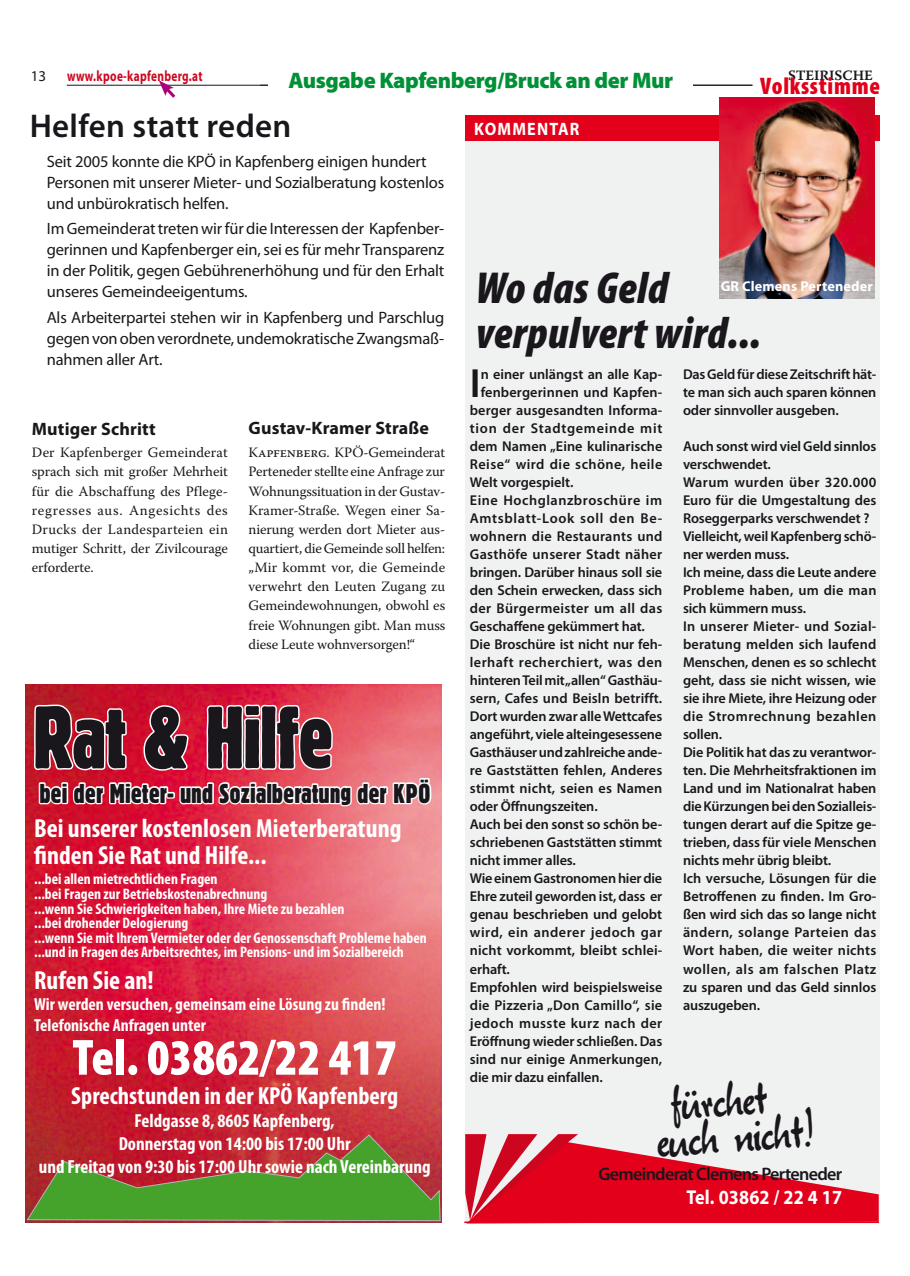
<style>
.page{position:relative;width:910px;height:1276px;background:#fff}
.page>*{position:absolute;margin:0;border:0;box-sizing:border-box;transform-origin:0 0}
.t1{font:87.45px "Block BE Extra Cn";color:#1a171c}
.t2{font:900 condensed 51.3px "Myriad Pro";color:#fff}
.headline_B_T2{font:italic 900 condensed 45px/45px "Myriad Pro";letter-spacing:.01em;color:#1a171c}
.Fließtext_Kommentar{font:600 40.95px "Myriad Pro";color:#1a171c}
.Copyright{font:35.1px/36.8px "Juliet";color:#1a171c;scale:.9 1}
.headline_B_T2-2{font:600 33px "Myriad Pro";letter-spacing:.01em;color:#1a171c}
.t3{font:27px "Block BE Extra Cn";letter-spacing:.02em;color:#1a171c}
.t4{font:700 condensed 26.25px/26.2px "Myriad Pro";color:#fff}
.t5{font:700 condensed 24.75px "Myriad Pro";color:#fff}
.t6{font:900 condensed 24px "Myriad Pro";letter-spacing:.03em;color:#e2001a}
.headline_B_T2-3{font:900 22.5px "Myriad Pro";letter-spacing:-.02em;color:#009036}
.Copyright-2{font:700 20.1px "Myriad Pro";letter-spacing:.01em;color:#fff;scale:.9 1}
.t7{font:700 condensed 18.9px/22.8px "Myriad Pro";color:#fff;text-align:center}
.Copyright-3{font:600 18.15px "Myriad Pro";letter-spacing:-.04em;color:#1a171c}
.Zwischentitel{font:700 18px "Myriad Pro";letter-spacing:.01em;color:#1a171c}
.Kastentitel{font:700 18px "Myriad Pro";letter-spacing:.07em;color:#fff;scale:.9 1}
.t8{font:700 condensed 17.55px "Myriad Pro";color:#fff}
.Fließtext{font:16.5px/21px "Myriad Pro";letter-spacing:-.01em;color:#1a171c;text-align:justify}
.t9{font:700 condensed 15.3px "Myriad Pro";color:#fff}
.t10{font:700 15px "Myriad";letter-spacing:.03em;color:#cd071e;scale:.75 1}
.t11{font:15px "Myriad Pro";color:#1a171c}
.Fließtext_Kommentar-2{font:600 14.25px/18px "Myriad Pro";letter-spacing:-.01em;color:#1a171c;text-align:justify}
.Fließtext-2{font:14.25px/19.2px "Warnock Pro";letter-spacing:-.01em;color:#1a171c;text-align:justify}
.Fließtext_Kommentar-3{font:600 14.25px "Myriad Pro";letter-spacing:.03em;color:#1a171c}
.Fließtext_Kommentar-4{font:600 14.25px "Myriad Pro";letter-spacing:.01em;color:#1a171c}
.Fließtext_Kommentar-5{font:600 14.25px "Myriad Pro";letter-spacing:.05em;color:#1a171c}
.Bildtext{font:700 14.25px "Myriad Pro";letter-spacing:.01em;color:#fff}
.t12{font:14.25px "Warnock Pro Semibold Capt";letter-spacing:-.005em;color:#1a171c}
</style>
<div class="page">
<hr style="left:67px;top:85px;width:685px;height:1px;background:#1a171c">
<svg style="left:159px;top:80px;width:19px;height:18px"></svg>
<div style="left:466px;top:116px;width:414px;height:1107px;background:#f0f1f1"></div>
<div style="left:466px;top:116px;width:414px;height:25px;background:#e2001a"></div>
<hr style="left:464px;top:1221px;width:415px;height:2px;background:#e2001a">
<img style="left:719px;top:97px;width:155px;height:201px">
<div style="left:269px;top:64px;width:424px;height:31px;background:#fff"></div>
<svg style="left:465px;top:1134px;width:414px;height:89px"></svg>
<img style="left:25px;top:685px;width:417px;height:537px">
<svg style="left:26px;top:1134px;width:415px;height:87px;background:#7e6931"></svg>
<svg style="left:33px;top:702px;width:401px;height:173px;background:#e35a6c"></svg>
<p class="t11" style="left:31px;top:67px;width:17px">13</p>
<p class="t10" style="left:67px;top:69px;width:182px">www.kpoe-kapfenberg.at</p>
<p class="headline_B_T2-3" style="left:288px;top:66px;width:386px">Ausgabe Kapfenberg/Bruck an der Mur</p>
<p class="t12" style="left:788px;top:67px;width:86px">STEIRISCHE</p>
<h3 class="t6" style="left:760px;top:70px;width:121px">Volksstimme</h3>
<p class="headline_B_T2-2" style="left:30px;top:105px;width:263px">Helfen statt reden</p>
<p class="Fließtext" style="left:47px;top:151px;width:399px;text-align:left">Seit 2005 konnte die KPÖ in Kapfenberg einigen hundert<br>Personen mit unserer Mieter- und Sozialberatung kostenlos und unbürokratisch helfen.</p>
<p class="Fließtext" style="left:47px;top:218px;width:399px">Im Gemeinderat treten wir für die Interessen der Kapfenber&shy;gerinnen und Kapfenberger ein, sei es für mehr Transparenz in der Politik, gegen Gebührenerhöhung und für den Erhalt unseres Gemeindeeigentums.</p>
<p class="Fließtext" style="left:47px;top:306px;width:399px">Als Arbeiterpartei stehen wir in Kapfenberg und Parschlug gegen von oben verordnete, undemokratische Zwangsmaß&shy;nahmen aller Art.</p>
<p class="Zwischentitel" style="left:32px;top:417px;width:125px">Mutiger Schritt</p>
<p class="Fließtext-2" style="left:32px;top:443px;width:198px">Der Kapfenberger Gemeinderat sprach sich mit großer Mehrheit für die Abschaffung des Pflege&shy;regresses aus. Angesichts des Drucks der Landesparteien ein mutiger Schritt, der Zivilcourage erforderte.</p>
<p class="Zwischentitel" style="left:249px;top:416px;width:182px">Gustav-Kramer Straße</p>
<p class="Fließtext-2" style="left:249px;top:443px;width:198px">Kapfenberg. KPÖ-Gemeinderat Perteneder stellte eine Anfrage zur Wohnungssituation in der Gustav-Kramer-Straße. Wegen einer Sa&shy;nierung werden dort Mieter aus&shy;quartiert, die Gemeinde soll helfen: „Mir kommt vor, die Gemeinde verwehrt den Leuten Zugang zu Gemeindewohnungen, obwohl es freie Wohnungen gibt. Man muss diese Leute wohnversorgen!“</p>
<p class="t1" style="left:33px;top:688px;width:302px">Rat &amp; Hilfe</p>
<p class="t3" style="left:40px;top:778px;width:392px">bei der Mieter- und Sozialberatung der KPÖ</p>
<p class="t4" style="left:34px;top:815px;width:369px">Bei unserer kostenlosen Mieterberatung finden Sie Rat und Hilfe...</p>
<p class="t9" style="left:34px;top:870px;width:185px">...bei allen mietrechtlichen Fragen</p>
<p class="t9" style="left:34px;top:884px;width:235px">...bei Fragen zur Betriebskostenabrechnung</p>
<p class="t9" style="left:34px;top:899px;width:312px">...wenn Sie Schwierigkeiten haben, Ihre Miete zu bezahlen</p>
<p class="t9" style="left:34px;top:913px;width:156px">...bei drohender Delogierung</p>
<p class="t9" style="left:34px;top:928px;width:394px">...wenn Sie mit Ihrem Vermieter oder der Genossenschaft Probleme haben</p>
<p class="t9" style="left:34px;top:942px;width:371px">...und in Fragen des Arbeitsrechtes, im Pensions- und im Sozialbereich</p>
<p class="t4" style="left:34px;top:966px;width:121px">Rufen Sie an!</p>
<p class="t8" style="left:34px;top:993px;width:353px">Wir werden versuchen, gemeinsam eine Lösung zu finden!</p>
<p class="t8" style="left:34px;top:1014px;width:173px">Telefonische Anfragen unter</p>
<p class="t2" style="left:72px;top:1024px;width:326px">Tel. 03862/22 417</p>
<p class="t5" style="left:71px;top:1080px;width:328px">Sprechstunden in der KPÖ Kapfenberg</p>
<p class="t7" style="left:119px;top:1109px;width:233px">Feldgasse 8, 8605 Kapfenberg,<br>Donnerstag von 14:00 bis 17:00 Uhr</p>
<p class="t7" style="left:39px;top:1154px;width:393px">und Freitag von 9:30 bis 17:00 Uhr sowie nach Vereinbarung</p>
<p class="Kastentitel" style="left:474px;top:117px;width:118px">KOMMENTAR</p>
<p class="headline_B_T2" style="left:476px;top:264px;width:286px">Wo das Geld verpulvert wird...</p>
<p class="Bildtext" style="left:721px;top:277px;width:154px">GR Clemens Perteneder</p>
<p class="Fließtext_Kommentar-2" style="left:683px;top:365px;width:195px">Das Geld für diese Zeitschrift hät&shy;te man sich auch sparen können oder sinnvoller ausgeben.</p>
<p class="Fließtext_Kommentar-2" style="left:683px;top:437px;width:195px">Auch sonst wird viel Geld sinnlos verschwendet.</p>
<p class="Fließtext_Kommentar-2" style="left:683px;top:473px;width:195px">Warum wurden über 320.000<br>Euro für die Umgestaltung des Roseggerparks verschwendet ?</p>
<p class="Fließtext_Kommentar-2" style="left:683px;top:527px;width:195px">Vielleicht, weil Kapfenberg schö&shy;ner werden muss.</p>
<p class="Fließtext_Kommentar-2" style="left:683px;top:563px;width:195px">Ich meine, dass die Leute andere Probleme haben, um die man sich kümmern muss.</p>
<p class="Fließtext_Kommentar-2" style="left:683px;top:617px;width:195px">In unserer Mieter- und Sozial&shy;beratung melden sich laufend Menschen, denen es so schlecht geht, dass sie nicht wissen, wie sie ihre Miete, ihre Heizung oder die Stromrechnung bezahlen sollen.</p>
<p class="Fließtext_Kommentar-2" style="left:683px;top:743px;width:195px">Die Politik hat das zu verantwor&shy;ten. Die Mehrheitsfraktionen im Land und im Nationalrat haben die Kürzungen bei den Sozialleis&shy;tungen derart auf die Spitze ge&shy;trieben, dass für viele Menschen nichts mehr übrig bleibt.</p>
<p class="Fließtext_Kommentar-2" style="left:683px;top:869px;width:195px">Ich versuche, Lösungen für die Betroffenen zu finden. Im Gro&shy;ßen wird sich das so lange nicht ändern, solange Parteien das Wort haben, die weiter nichts wollen, als am falschen Platz zu sparen und das Geld sinnlos auszugeben.</p>
<p class="Fließtext_Kommentar" style="left:470px;top:357px;width:12px">I</p>
<p class="Fließtext_Kommentar-2" style="left:481px;top:365px;width:183px">n einer unlängst an alle Kap-</p>
<p class="Fließtext_Kommentar-4" style="left:481px;top:383px;width:183px">fenbergerinnen und Kapfen-</p>
<p class="Fließtext_Kommentar-2" style="left:470px;top:401px;width:194px">berger ausgesandten Informa-</p>
<p class="Fließtext_Kommentar-5" style="left:470px;top:419px;width:194px">tion der Stadtgemeinde mit</p>
<p class="Fließtext_Kommentar-2" style="left:470px;top:437px;width:194px">dem Namen „Eine kulinarische</p>
<p class="Fließtext_Kommentar-3" style="left:470px;top:455px;width:194px">Reise“ wird die schöne, heile</p>
<p class="Fließtext_Kommentar-2" style="left:470px;top:473px;width:105px">Welt vorgespielt.</p>
<p class="Fließtext_Kommentar-2" style="left:470px;top:491px;width:194px">Eine Hochglanzbroschüre im Amtsblatt-Look soll den Be&shy;wohnern die Restaurants und Gasthöfe unserer Stadt näher bringen. Darüber hinaus soll sie den Schein erwecken, dass sich der Bürgermeister um all das Geschaffene gekümmert hat.</p>
<p class="Fließtext_Kommentar-2" style="left:470px;top:635px;width:194px">Die Broschüre ist nicht nur feh&shy;lerhaft recherchiert, was den hinteren Teil mit „allen“ Gasthäu&shy;sern, Cafes und Beisln betrifft.<br>Dort wurden zwar alle Wettcafes angeführt, viele alteingesessene Gasthäuser und zahlreiche ande&shy;re Gaststätten fehlen, Anderes stimmt nicht, seien es Namen oder Öffnungszeiten.</p>
<p class="Fließtext_Kommentar-2" style="left:470px;top:815px;width:194px">Auch bei den sonst so schön be&shy;schriebenen Gaststätten stimmt nicht immer alles.</p>
<p class="Fließtext_Kommentar-2" style="left:470px;top:869px;width:194px">Wie einem Gastronomen hier die Ehre zuteil geworden ist, dass er genau beschrieben und gelobt wird, ein anderer jedoch gar nicht vorkommt, bleibt schlei&shy;erhaft.</p>
<p class="Fließtext_Kommentar-2" style="left:470px;top:977px;width:194px">Empfohlen wird beispielsweise die Pizzeria „Don Camillo“, sie jedoch musste kurz nach der Eröffnung wieder schließen. Das sind nur einige Anmerkungen, die mir dazu einfallen.</p>
<p class="Copyright" style="left:654px;top:1088px;width:176px;text-indent:16px;rotate:-4deg">furchet euch nicht!</p>
<p class="Copyright-3" style="left:598px;top:1162px;width:245px">Gemeinderat Clemens Perteneder</p>
<p class="Copyright-2" style="left:687px;top:1184px;width:174px">Tel. 03862 / 22 4 17</p>
</div>
